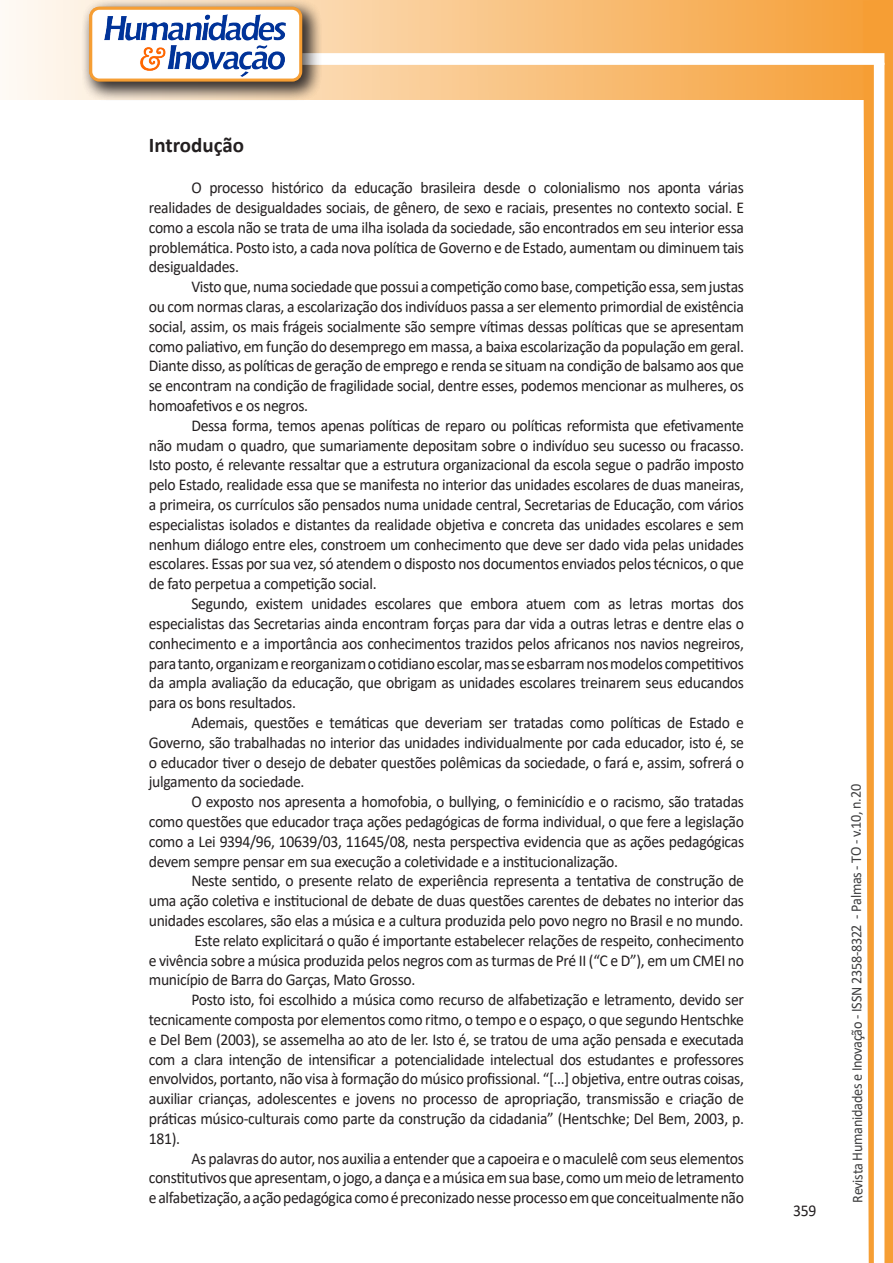
<style>
.page{position:relative;width:893px;height:1263px;background:#fff}
.page>*{position:absolute;margin:0;border:0;box-sizing:border-box;transform-origin:0 0}
.Titulo_2{font:700 21px "Calibri";color:#231f20}
.texto{font:16.5px/19.8px "Calibri";letter-spacing:-.02em;color:#231f20;text-align:justify;scale:.95 1}
.t1{font:15px "Calibri";letter-spacing:-.025em;color:#3e3e3f;scale:.95 1}
</style>
<div class="page">
<svg style="left:5px;top:0;width:858px;height:100px;background:#f9c484"></svg>
<div style="left:302px;top:53px;width:582px;height:12px;background:#fff;border:2px solid #fff"></div>
<svg style="left:863px;top:0;width:30px;height:1263px"></svg>
<div style="left:81px;top:0;width:241px;height:102px;background:#231f20;opacity:.75"></div>
<div style="left:91px;top:8px;width:210px;height:72px;background:#fff;border-radius:9px"></div>
<img style="left:104px;top:14px;width:181px;height:62px">
<div style="left:89px;top:7px;width:213px;height:75px;border:3px solid #f69e34;border-radius:9px"></div>
<p class="Titulo_2" style="left:149px;top:130px;width:97px">Introdução</p>
<p class="texto" style="left:149px;top:177px;width:628px;text-indent:43px">O processo histórico da educação brasileira desde o colonialismo nos aponta várias realidades de desigualdades sociais, de gênero, de sexo e raciais, presentes no contexto social. E como a escola não se trata de uma ilha isolada da sociedade, são encontrados em seu interior essa problemática. Posto isto, a cada nova política de Governo e de Estado, aumentam ou diminuem tais desigualdades.</p>
<p class="texto" style="left:149px;top:276px;width:628px;text-indent:43px">Visto que, numa sociedade que possui a competição como base, competição essa, sem justas ou com normas claras, a escolarização dos indivíduos passa a ser elemento primordial de existência social, assim, os mais frágeis socialmente são sempre vítimas dessas políticas que se apresentam como paliativo, em função do desemprego em massa, a baixa escolarização da população em geral.<br>Diante disso, as políticas de geração de emprego e renda se situam na condição de balsamo aos que se encontram na condição de fragilidade social, dentre esses, podemos mencionar as mulheres, os homoafetivos e os negros.</p>
<p class="texto" style="left:149px;top:415px;width:628px;text-indent:43px">Dessa forma, temos apenas políticas de reparo ou políticas reformista que efetivamente não mudam o quadro, que sumariamente depositam sobre o indivíduo seu sucesso ou fracasso.<br>Isto posto, é relevante ressaltar que a estrutura organizacional da escola segue o padrão imposto pelo Estado, realidade essa que se manifesta no interior das unidades escolares de duas maneiras, a primeira, os currículos são pensados numa unidade central, Secretarias de Educação, com vários especialistas isolados e distantes da realidade objetiva e concreta das unidades escolares e sem nenhum diálogo entre eles, constroem um conhecimento que deve ser dado vida pelas unidades escolares. Essas por sua vez, só atendem o disposto nos documentos enviados pelos técnicos, o que de fato perpetua a competição social.</p>
<p class="texto" style="left:149px;top:593px;width:628px;text-indent:43px">Segundo, existem unidades escolares que embora atuem com as letras mortas dos especialistas das Secretarias ainda encontram forças para dar vida a outras letras e dentre elas o conhecimento e a importância aos conhecimentos trazidos pelos africanos nos navios negreiros, para tanto, organizam e reorganizam o cotidiano escolar, mas se esbarram nos modelos competitivos da ampla avaliação da educação, que obrigam as unidades escolares treinarem seus educandos para os bons resultados.</p>
<p class="texto" style="left:149px;top:712px;width:628px;text-indent:43px">Ademais, questões e temáticas que deveriam ser tratadas como políticas de Estado e Governo, são trabalhadas no interior das unidades individualmente por cada educador, isto é, se o educador tiver o desejo de debater questões polêmicas da sociedade, o fará e, assim, sofrerá o julgamento da sociedade.</p>
<p class="texto" style="left:149px;top:791px;width:628px;text-indent:43px">O exposto nos apresenta a homofobia, o bullying, o feminicídio e o racismo, são tratadas como questões que educador traça ações pedagógicas de forma individual, o que fere a legislação como a Lei 9394/96, 10639/03, 11645/08, nesta perspectiva evidencia que as ações pedagógicas devem sempre pensar em sua execução a coletividade e a institucionalização.</p>
<p class="texto" style="left:149px;top:870px;width:628px;text-indent:43px">Neste sentido, o presente relato de experiência representa a tentativa de construção de uma ação coletiva e institucional de debate de duas questões carentes de debates no interior das unidades escolares, são elas a música e a cultura produzida pelo povo negro no Brasil e no mundo.</p>
<p class="texto" style="left:149px;top:930px;width:628px;text-indent:46px">Este relato explicitará o quão é importante estabelecer relações de respeito, conhecimento e vivência sobre a música produzida pelos negros com as turmas de Pré II (“C e D”), em um CMEI no município de Barra do Garças, Mato Grosso.</p>
<p class="texto" style="left:149px;top:989px;width:628px;text-indent:43px">Posto isto, foi escolhido a música como recurso de alfabetização e letramento, devido ser tecnicamente composta por elementos como ritmo, o tempo e o espaço, o que segundo Hentschke e Del Bem (2003), se assemelha ao ato de ler. Isto é, se tratou de uma ação pensada e executada com a clara intenção de intensificar a potencialidade intelectual dos estudantes e professores envolvidos, portanto, não visa à formação do músico profissional. “[...] objetiva, entre outras coisas, auxiliar crianças, adolescentes e jovens no processo de apropriação, transmissão e criação de práticas músico-culturais como parte da construção da cidadania” (Hentschke; Del Bem, 2003, p.<br>181).</p>
<p class="texto" style="left:149px;top:1148px;width:628px;text-indent:43px">As palavras do autor, nos auxilia a entender que a capoeira e o maculelê com seus elementos constitutivos que apresentam, o jogo, a dança e a música em sua base, como um meio de letramento e alfabetização, a ação pedagógica como é preconizado nesse processo em que conceitualmente não</p>
<p class="texto" style="left:793px;top:1200px;width:26px">359</p>
<p class="t1" style="left:846px;top:1203px;width:442px;rotate:-90deg">Revista Humanidades e Inovação - ISSN 2358-8322 - Palmas - TO - v.10, n.20</p>
</div>
